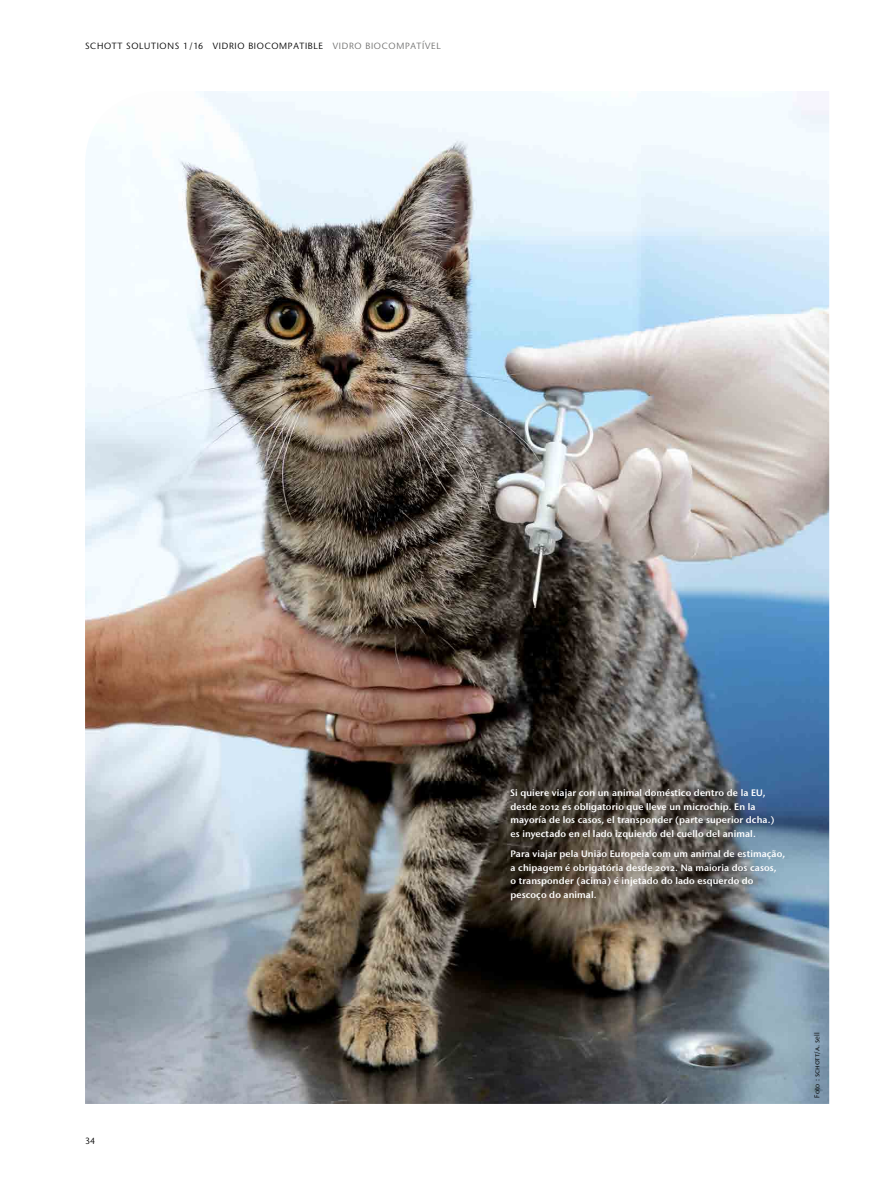
<style>
.page{position:relative;width:893px;height:1191px;background:#fff}
.page>*{position:absolute;margin:0;border:0;box-sizing:border-box;transform-origin:0 0}
.t1{font:600 9.3px/13.5px "Stone Sans IIITC Pro";letter-spacing:.01em;color:#fff}
.t2{font:9px "Stone Sans IIITC Pro";letter-spacing:.075em;color:#000}
.t3{font:7.2px "Stone Sans IIITC Pro";color:#000}
.s1{color:#6f6f6e}
</style>
<div class="page">
<img style="left:85px;top:91px;width:744px;height:1013px">
<p class="t2" style="left:85px;top:40px;width:357px">SCHOTT SOLUTIONS 1/16 VIDRIO BIOCOMPATIBLE <span class="s1">VIDRO BIOCOMPATÍVEL</span></p>
<p class="t2" style="left:85px;top:1135px;width:12px">34</p>
<p class="t1" style="left:510px;top:786px;width:266px">Si quiere viajar con un animal doméstico dentro de la EU, desde 2012 es obligatorio que lleve un microchip. En la mayoría de los casos, el transponder (parte superior dcha.) es inyectado en el lado izquierdo del cuello del animal.</p>
<p class="t1" style="left:510px;top:847px;width:276px">Para viajar pela União Europeia com um animal de estimação, a chipagem é obrigatória desde 2012. Na maioria dos casos,<br>o transponder (acima) é injetado do lado esquerdo do pescoço do animal.</p>
<p class="t3" style="left:812px;top:1097px;width:67px;rotate:-90deg">Foto : schott/a. sell</p>
</div>
